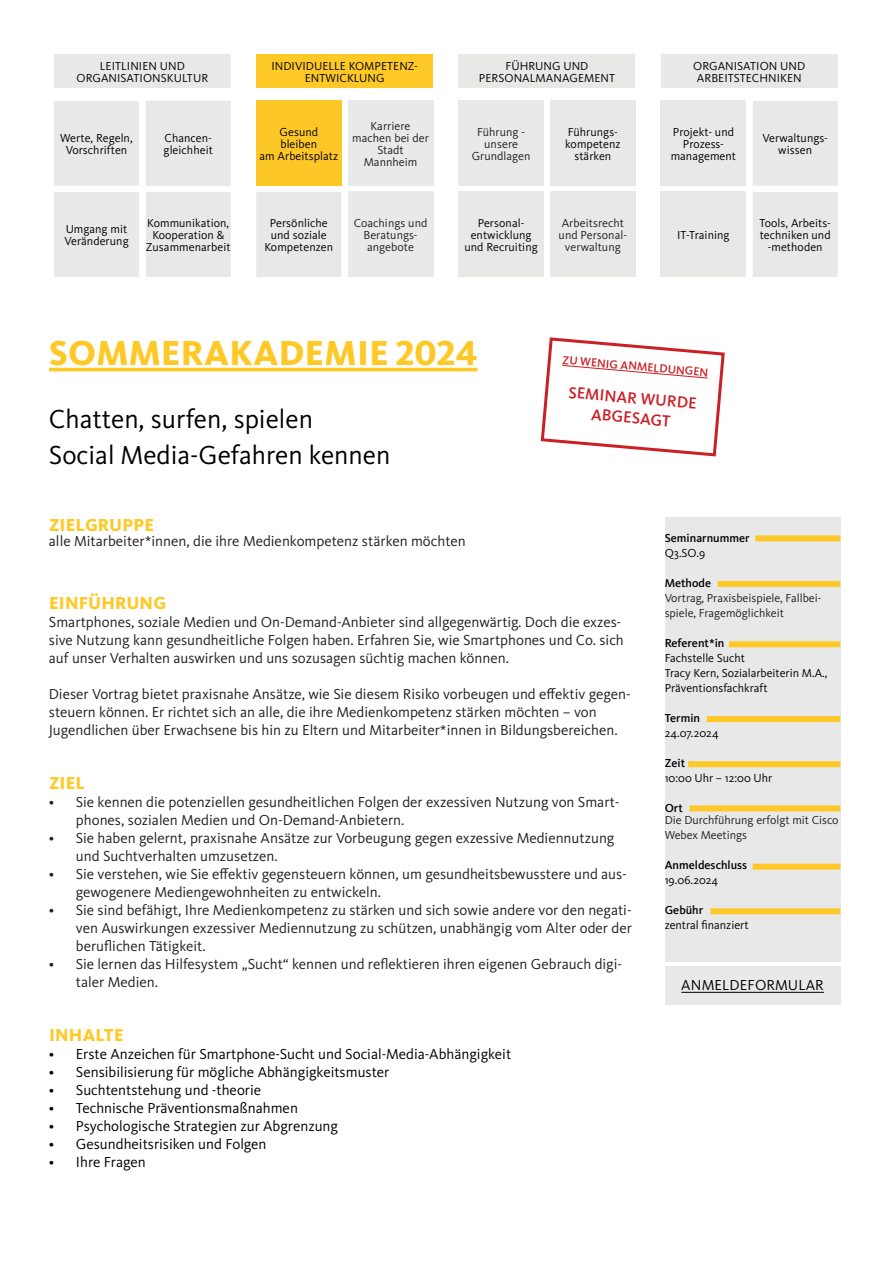
<style>
.page{position:relative;width:893px;height:1263px;background:#fff}
.page>*{position:absolute;margin:0;border:0;box-sizing:border-box;transform-origin:0 0}
.t1{font:800 36px "Kievit OT";letter-spacing:.01em;color:#fec927}
.t2{font:27px "Kievit OT";color:#000}
.t3{font:800 18px "Kievit OT";letter-spacing:.01em;color:#fec927}
.t4{font:500 16.5px "Kievit OT";color:#cb1f26}
.t5{font:15px/18px "Kievit OT";color:#231f20}
.t6{font:15px "Kievit OT";color:#000001}
.t7{font:15px "Kievit OT";letter-spacing:.01em;color:#000002}
.t8{font:12px/12px "Kievit OT";letter-spacing:.005em;color:#000001;text-align:center}
.t9{font:12px/15px "Kievit OT";color:#231f20}
.t10{font:12px/15px "Kievit OT";color:#000002}
.t11{font:500 12px "Kievit OT";color:#000002}
.t12{font:500 12px "Kievit OT";color:#000001}
.t13{font:500 12px "Kievit OT";color:#cb1f26}
</style>
<div class="page">
<hr style="left:49px;top:368px;width:429px;height:3px;background:#fec927">
<div style="left:665px;top:518px;width:175px;height:444px;background:#e9e8e8"></div>
<div style="left:54px;top:54px;width:92px;height:34px;background:#e9e8e8"></div>
<svg style="left:146px;top:54px;width:692px;height:34px;background:#f0e2b8"></svg>
<svg style="left:256px;top:88px;width:490px;height:13px"></svg>
<svg style="left:341px;top:101px;width:497px;height:176px;fill:#e9e8e8"></svg>
<svg style="left:54px;top:101px;width:287px;height:176px;fill:#e9e8e8"></svg>
<div style="left:256px;top:101px;width:85px;height:85px;background:#fdc728"></div>
<div style="left:348px;top:101px;width:85px;height:85px;background:#e9e9e9"></div>
<div style="left:459px;top:101px;width:85px;height:85px;background:#e9e9e9"></div>
<div style="left:550px;top:101px;width:85px;height:85px;background:#e9e8e8"></div>
<div style="left:661px;top:101px;width:85px;height:85px;background:#e9e8e8"></div>
<div style="left:348px;top:192px;width:85px;height:85px;background:#e9e9e9"></div>
<div style="left:459px;top:192px;width:85px;height:85px;background:#e8e8e7"></div>
<div style="left:550px;top:192px;width:85px;height:85px;background:#e8e8e7"></div>
<div style="left:661px;top:192px;width:85px;height:85px;background:#e8e8e7"></div>
<div style="left:689px;top:805px;width:151px;height:6px;background:#fec927"></div>
<div style="left:755px;top:535px;width:85px;height:6px;background:#fec927"></div>
<div style="left:752px;top:864px;width:88px;height:6px;background:#fec927"></div>
<div style="left:688px;top:761px;width:152px;height:6px;background:#fec927"></div>
<div style="left:707px;top:716px;width:133px;height:6px;background:#fec927"></div>
<div style="left:718px;top:581px;width:122px;height:6px;background:#fec927"></div>
<div style="left:710px;top:908px;width:130px;height:6px;background:#fec927"></div>
<div style="left:729px;top:641px;width:111px;height:6px;background:#fec927"></div>
<div style="left:665px;top:966px;width:175px;height:38px;background:#e9e9e9"></div>
<hr style="left:681px;top:992px;width:143px;height:1px;background:#000002">
<svg style="left:540px;top:337px;width:185px;height:120px"></svg>
<p class="t8" style="left:100px;top:60px;width:87px">LEITLINIEN UND</p>
<p class="t8" style="left:77px;top:72px;width:133px">ORGANISATIONSKULTUR</p>
<p class="t8" style="left:60px;top:132px;width:74px">Werte, Regeln,<br>Vorschriften</p>
<p class="t8" style="left:165px;top:132px;width:49px">Chancen-</p>
<p class="t8" style="left:164px;top:144px;width:51px">gleichheit</p>
<p class="t8" style="left:66px;top:223px;width:63px">Umgang mit</p>
<p class="t8" style="left:64px;top:235px;width:66px">Veränderung</p>
<p class="t8" style="left:147px;top:217px;width:84px">Kommunikation,</p>
<p class="t8" style="left:152px;top:229px;width:73px">Kooperation &amp;</p>
<p class="t8" style="left:146px;top:241px;width:86px">Zusammenarbeit</p>
<p class="t8" style="left:271px;top:60px;width:148px">INDIVIDUELLE KOMPETENZ-</p>
<p class="t8" style="left:305px;top:72px;width:82px">ENTWICKLUNG</p>
<p class="t8" style="left:280px;top:126px;width:40px">Gesund</p>
<p class="t8" style="left:280px;top:138px;width:38px">bleiben</p>
<p class="t8" style="left:259px;top:150px;width:80px">am Arbeitsplatz</p>
<p class="t9" style="left:371px;top:119px;width:41px">Karriere</p>
<p class="t9" style="left:352px;top:131px;width:78px">machen bei der</p>
<p class="t9" style="left:377px;top:143px;width:28px">Stadt</p>
<p class="t9" style="left:364px;top:155px;width:55px">Mannheim</p>
<p class="t8" style="left:270px;top:217px;width:59px">Persönliche</p>
<p class="t8" style="left:271px;top:229px;width:57px">und soziale</p>
<p class="t8" style="left:264px;top:241px;width:70px">Kompetenzen</p>
<p class="t9" style="left:354px;top:217px;width:75px;line-height:12px;text-align:center">Coachings und<br>Beratungs-</p>
<p class="t9" style="left:367px;top:240px;width:48px">angebote</p>
<p class="t8" style="left:505px;top:60px;width:84px">FÜHRUNG UND</p>
<p class="t8" style="left:479px;top:72px;width:138px">PERSONALMANAGEMENT</p>
<p class="t9" style="left:477px;top:125px;width:49px">Führung -</p>
<p class="t9" style="left:484px;top:137px;width:35px">unsere</p>
<p class="t9" style="left:472px;top:149px;width:60px">Grundlagen</p>
<p class="t8" style="left:568px;top:126px;width:51px">Führungs-</p>
<p class="t8" style="left:565px;top:138px;width:57px">kompetenz</p>
<p class="t8" style="left:574px;top:150px;width:38px">stärken</p>
<p class="t8" style="left:478px;top:217px;width:48px">Personal-</p>
<p class="t8" style="left:471px;top:229px;width:62px">entwicklung</p>
<p class="t8" style="left:464px;top:241px;width:75px">und Recruiting</p>
<p class="t9" style="left:562px;top:216px;width:64px">Arbeitsrecht</p>
<p class="t9" style="left:559px;top:228px;width:70px">und Personal-</p>
<p class="t9" style="left:565px;top:240px;width:57px">verwaltung</p>
<p class="t8" style="left:693px;top:60px;width:114px">ORGANISATION UND</p>
<p class="t8" style="left:697px;top:72px;width:106px">ARBEITSTECHNIKEN</p>
<p class="t8" style="left:673px;top:126px;width:63px">Projekt- und<br>Prozess-</p>
<p class="t8" style="left:671px;top:150px;width:67px">management</p>
<p class="t8" style="left:677px;top:229px;width:54px">IT-Training</p>
<p class="t8" style="left:762px;top:132px;width:67px">Verwaltungs-</p>
<p class="t8" style="left:778px;top:144px;width:35px">wissen</p>
<p class="t8" style="left:759px;top:217px;width:73px">Tools, Arbeits-</p>
<p class="t8" style="left:760px;top:229px;width:72px">techniken und</p>
<p class="t8" style="left:768px;top:241px;width:56px">-methoden</p>
<p class="t1" style="left:49px;top:331px;width:430px">SOMMERAKADEMIE 2024</p>
<p class="t2" style="left:49px;top:404px;width:266px">Chatten, surfen, spielen</p>
<p class="t2" style="left:49px;top:440px;width:343px">Social Media-Gefahren kennen</p>
<p class="t13" style="left:563px;top:353px;width:148px;rotate:5deg">ZU WENIG ANMELDUNGEN</p>
<p class="t4" style="left:569px;top:383px;width:130px;rotate:5deg">SEMINAR WURDE</p>
<p class="t4" style="left:592px;top:405px;width:81px;rotate:5deg">ABGESAGT</p>
<p class="t3" style="left:49px;top:515px;width:107px">ZIELGRUPPE</p>
<p class="t5" style="left:49px;top:532px;width:418px">alle Mitarbeiter*innen, die ihre Medienkompetenz stärken möchten</p>
<p class="t3" style="left:49px;top:593px;width:119px">EINFÜHRUNG</p>
<p class="t5" style="left:49px;top:613px;width:576px">Smartphones, soziale Medien und On-Demand-Anbieter sind allgegenwärtig. Doch die exzes&shy;sive Nutzung kann gesundheitliche Folgen haben. Erfahren Sie, wie Smartphones und Co. sich auf unser Verhalten auswirken und uns sozusagen süchtig machen können.</p>
<p class="t5" style="left:49px;top:685px;width:583px">Dieser Vortrag bietet praxisnahe Ansätze, wie Sie diesem Risiko vorbeugen und effektiv gegen&shy;steuern können. Er richtet sich an alle, die ihre Medienkompetenz stärken möchten – von<br>Jugendlichen über Erwachsene bis hin zu Eltern und Mitarbeiter*innen in Bildungsbereichen.</p>
<p class="t3" style="left:49px;top:773px;width:38px">ZIEL</p>
<p class="t5" style="left:76px;top:793px;width:545px;text-indent:-27px">• Sie kennen die potenziellen gesundheitlichen Folgen der exzessiven Nutzung von Smart&shy;phones, sozialen Medien und On-Demand-Anbietern.</p>
<p class="t5" style="left:76px;top:829px;width:540px;text-indent:-27px">• Sie haben gelernt, praxisnahe Ansätze zur Vorbeugung gegen exzessive Mediennutzung und Suchtverhalten umzusetzen.</p>
<p class="t5" style="left:76px;top:865px;width:552px;text-indent:-27px">• Sie verstehen, wie Sie effektiv gegensteuern können, um gesundheitsbewusstere und aus&shy;gewogenere Mediengewohnheiten zu entwickeln.</p>
<p class="t5" style="left:76px;top:901px;width:557px;text-align:justify;text-indent:-27px">• Sie sind befähigt, Ihre Medienkompetenz zu stärken und sich sowie andere vor den negati&shy;ven Auswirkungen exzessiver Mediennutzung zu schützen, unabhängig vom Alter oder der beruflichen Tätigkeit.</p>
<p class="t5" style="left:76px;top:955px;width:548px;text-indent:-27px">• Sie lernen das Hilfesystem „Sucht“ kennen und reflektieren ihren eigenen Gebrauch digi&shy;taler Medien.</p>
<p class="t3" style="left:49px;top:1025px;width:76px">INHALTE</p>
<p class="t6" style="left:49px;top:1046px;width:464px">• Erste Anzeichen für Smartphone-Sucht und Social-Media-Abhängigkeit</p>
<p class="t6" style="left:49px;top:1064px;width:342px">• Sensibilisierung für mögliche Abhängigkeitsmuster</p>
<p class="t6" style="left:49px;top:1082px;width:214px">• Suchtentstehung und -theorie</p>
<p class="t6" style="left:49px;top:1100px;width:251px">• Technische Präventionsmaßnahmen</p>
<p class="t6" style="left:49px;top:1118px;width:291px">• Psychologische Strategien zur Abgrenzung</p>
<p class="t6" style="left:49px;top:1136px;width:219px">• Gesundheitsrisiken und Folgen</p>
<p class="t6" style="left:49px;top:1154px;width:98px">• Ihre Fragen</p>
<p class="t12" style="left:665px;top:531px;width:86px">Seminarnummer</p>
<p class="t8" style="left:665px;top:547px;width:42px">Q3.SO.9</p>
<p class="t12" style="left:665px;top:576px;width:48px">Methode</p>
<p class="t9" style="left:665px;top:590px;width:158px">Vortrag, Praxisbeispiele, Fallbei&shy;spiele, Fragemöglichkeit</p>
<p class="t11" style="left:665px;top:636px;width:61px">Referent*in</p>
<p class="t10" style="left:665px;top:650px;width:82px">Fachstelle Sucht</p>
<p class="t10" style="left:665px;top:665px;width:164px">Tracy Kern, Sozialarbeiterin M.A.,<br>Präventionsfachkraft</p>
<p class="t11" style="left:665px;top:711px;width:37px">Termin</p>
<p class="t10" style="left:665px;top:725px;width:56px">24.07.2024</p>
<p class="t11" style="left:665px;top:756px;width:22px">Zeit</p>
<p class="t10" style="left:665px;top:770px;width:109px">10:00 Uhr – 12:00 Uhr</p>
<p class="t11" style="left:665px;top:801px;width:20px">Ort</p>
<p class="t9" style="left:665px;top:812px;width:175px">Die Durchführung erfolgt mit Cisco<br>Webex Meetings</p>
<p class="t11" style="left:665px;top:858px;width:84px">Anmeldeschluss</p>
<p class="t10" style="left:665px;top:872px;width:55px">19.06.2024</p>
<p class="t11" style="left:665px;top:903px;width:40px">Gebühr</p>
<p class="t10" style="left:665px;top:917px;width:85px">zentral finanziert</p>
<p class="t7" style="left:681px;top:977px;width:144px">ANMELDEFORMULAR</p>
</div>
